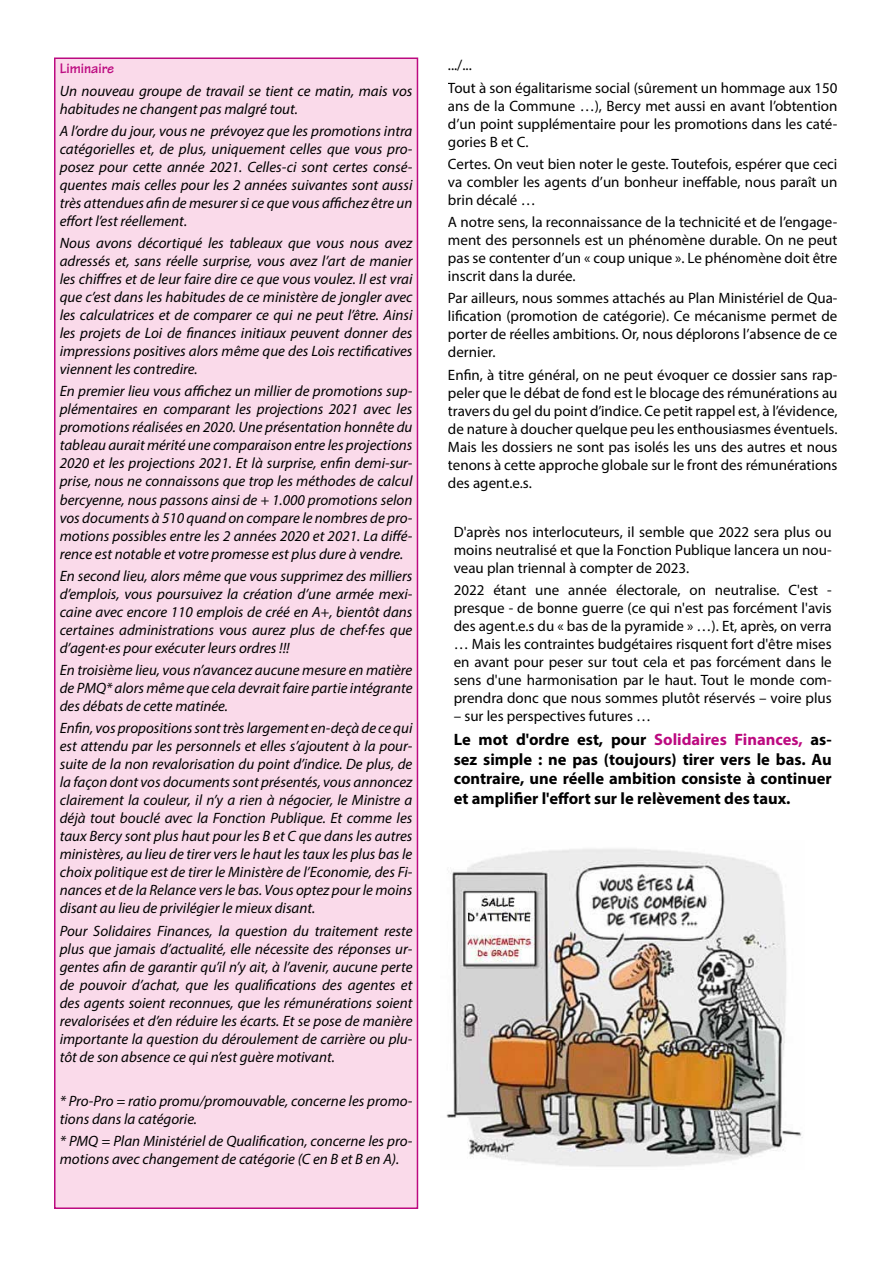
<style>
.page{position:relative;width:893px;height:1263px;background:#fff}
.page>*{position:absolute;margin:0;border:0;box-sizing:border-box;transform-origin:0 0}
.t1{font:700 16.5px/19.8px "Myriad Pro";color:#000;text-align:justify}
.t2{font:italic 15px/18px "Myriad Pro";color:#000;text-align:justify}
.t3{font:15px/18px "Myriad Pro";color:#000;text-align:justify}
.t4{font:700 15px "Tekton Pro";color:#bc0a80}
.s1{color:#bc0a80}
</style>
<div class="page">
<div style="left:55px;top:58px;width:362px;height:1150px;background:#fadaea"></div>
<div style="left:54px;top:58px;width:364px;height:1151px;border:2px solid #bc0a80"></div>
<img style="left:446px;top:849px;width:357px;height:318px">
<p class="t4" style="left:60px;top:60px;width:56px">Liminaire</p>
<p class="t2" style="left:60px;top:81px;width:354px">Un nouveau groupe de travail se tient ce matin, mais vos habitudes ne changent pas malgré tout.</p>
<p class="t2" style="left:60px;top:122px;width:354px">A l’ordre du jour, vous ne prévoyez que les promotions intra catégorielles et, de plus, uniquement celles que vous pro&shy;posez pour cette année 2021. Celles-ci sont certes consé&shy;quentes mais celles pour les 2 années suivantes sont aussi très attendues afin de mesurer si ce que vous affichez être un effort l’est réellement.</p>
<p class="t2" style="left:60px;top:234px;width:354px">Nous avons décortiqué les tableaux que vous nous avez adressés et, sans réelle surprise, vous avez l’art de manier les chiffres et de leur faire dire ce que vous voulez. Il est vrai que c’est dans les habitudes de ce ministère de jongler avec les calculatrices et de comparer ce qui ne peut l’être. Ainsi les projets de Loi de finances initiaux peuvent donner des impressions positives alors même que des Lois rectificatives viennent les contredire.</p>
<p class="t2" style="left:60px;top:382px;width:354px">En premier lieu vous affichez un millier de promotions sup&shy;plémentaires en comparant les projections 2021 avec les promotions réalisées en 2020. Une présentation honnête du tableau aurait mérité une comparaison entre les projections 2020 et les projections 2021. Et là surprise, enfin demi-sur&shy;prise, nous ne connaissons que trop les méthodes de calcul bercyenne, nous passons ainsi de + 1.000 promotions selon vos documents à 510 quand on compare le nombres de pro&shy;motions possibles entre les 2 années 2020 et 2021. La diffé&shy;rence est notable et votre promesse est plus dure à vendre.</p>
<p class="t2" style="left:60px;top:566px;width:354px">En second lieu, alors même que vous supprimez des milliers d’emplois, vous poursuivez la création d’une armée mexi&shy;caine avec encore 110 emplois de créé en A+, bientôt dans certaines administrations vous aurez plus de chef·fes que d’agent·es pour exécuter leurs ordres !!!</p>
<p class="t2" style="left:60px;top:661px;width:354px">En troisième lieu, vous n’avancez aucune mesure en matière de PMQ* alors même que cela devrait faire partie intégrante des débats de cette matinée.</p>
<p class="t2" style="left:60px;top:719px;width:354px">Enfin, vos propositions sont très largement en-deçà de ce qui est attendu par les personnels et elles s’ajoutent à la pour&shy;suite de la non revalorisation du point d’indice. De plus, de la façon dont vos documents sont présentés, vous annoncez clairement la couleur, il n’y a rien à négocier, le Ministre a déjà tout bouclé avec la Fonction Publique. Et comme les taux Bercy sont plus haut pour les B et C que dans les autres ministères, au lieu de tirer vers le haut les taux les plus bas le choix politique est de tirer le Ministère de l’Economie, des Fi&shy;nances et de la Relance vers le bas. Vous optez pour le moins disant au lieu de privilégier le mieux disant.</p>
<p class="t2" style="left:60px;top:921px;width:354px">Pour Solidaires Finances, la question du traitement reste plus que jamais d’actualité, elle nécessite des réponses ur&shy;gentes afin de garantir qu’il n’y ait, à l’avenir, aucune perte de pouvoir d’achat, que les qualifications des agentes et des agents soient reconnues, que les rémunérations soient revalorisées et d’en réduire les écarts. Et se pose de manière importante la question du déroulement de carrière ou plu&shy;tôt de son absence ce qui n’est guère motivant.</p>
<p class="t2" style="left:60px;top:1092px;width:354px">* Pro-Pro = ratio promu/promouvable, concerne les promo&shy;tions dans la catégorie.</p>
<p class="t2" style="left:60px;top:1132px;width:354px">* PMQ = Plan Ministériel de Qualification, concerne les pro&shy;motions avec changement de catégorie (C en B et B en A).</p>
<p class="t3" style="left:448px;top:54px;width:391px;line-height:22.2px">.../...<br>Tout à son égalitarisme social (sûrement un hommage aux 150</p>
<p class="t3" style="left:448px;top:96px;width:391px">ans de la Commune …), Bercy met aussi en avant l’obtention d’un point supplémentaire pour les promotions dans les caté&shy;gories B et C.</p>
<p class="t3" style="left:448px;top:154px;width:391px">Certes. On veut bien noter le geste. Toutefois, espérer que ceci va combler les agents d’un bonheur ineffable, nous paraît un brin décalé …</p>
<p class="t3" style="left:448px;top:213px;width:391px">A notre sens, la reconnaissance de la technicité et de l’engage&shy;ment des personnels est un phénomène durable. On ne peut pas se contenter d’un « coup unique ». Le phénomène doit être inscrit dans la durée.</p>
<p class="t3" style="left:448px;top:289px;width:391px">Par ailleurs, nous sommes attachés au Plan Ministériel de Qua&shy;lification (promotion de catégorie). Ce mécanisme permet de porter de réelles ambitions. Or, nous déplorons l’absence de ce dernier.</p>
<p class="t3" style="left:448px;top:365px;width:391px">Enfin, à titre général, on ne peut évoquer ce dossier sans rap&shy;peler que le débat de fond est le blocage des rémunérations au travers du gel du point d’indice. Ce petit rappel est, à l’évidence, de nature à doucher quelque peu les enthousiasmes éventuels.<br>Mais les dossiers ne sont pas isolés les uns des autres et nous tenons à cette approche globale sur le front des rémunérations des agent.e.s.</p>
<p class="t3" style="left:454px;top:522px;width:379px">D'après nos interlocuteurs, il semble que 2022 sera plus ou moins neutralisé et que la Fonction Publique lancera un nou&shy;veau plan triennal à compter de 2023.</p>
<p class="t3" style="left:454px;top:580px;width:380px">2022 étant une année électorale, on neutralise. C'est - presque - de bonne guerre (ce qui n'est pas forcément l'avis des agent.e.s du « bas de la pyramide » …). Et, après, on verra … Mais les contraintes budgétaires risquent fort d'être mises en avant pour peser sur tout cela et pas forcément dans le sens d'une harmonisation par le haut. Tout le monde com&shy;prendra donc que nous sommes plutôt réservés – voire plus</p>
<p class="t3" style="left:454px;top:706px;width:199px">– sur les perspectives futures …</p>
<p class="t1" style="left:454px;top:729px;width:379px">Le mot d'ordre est, pour <span class="s1">Solidaires Finances,</span> as&shy;sez simple : ne pas (toujours) tirer vers le bas. Au contraire, une réelle ambition consiste à continuer et amplifier l'effort sur le relèvement des taux.</p>
</div>
